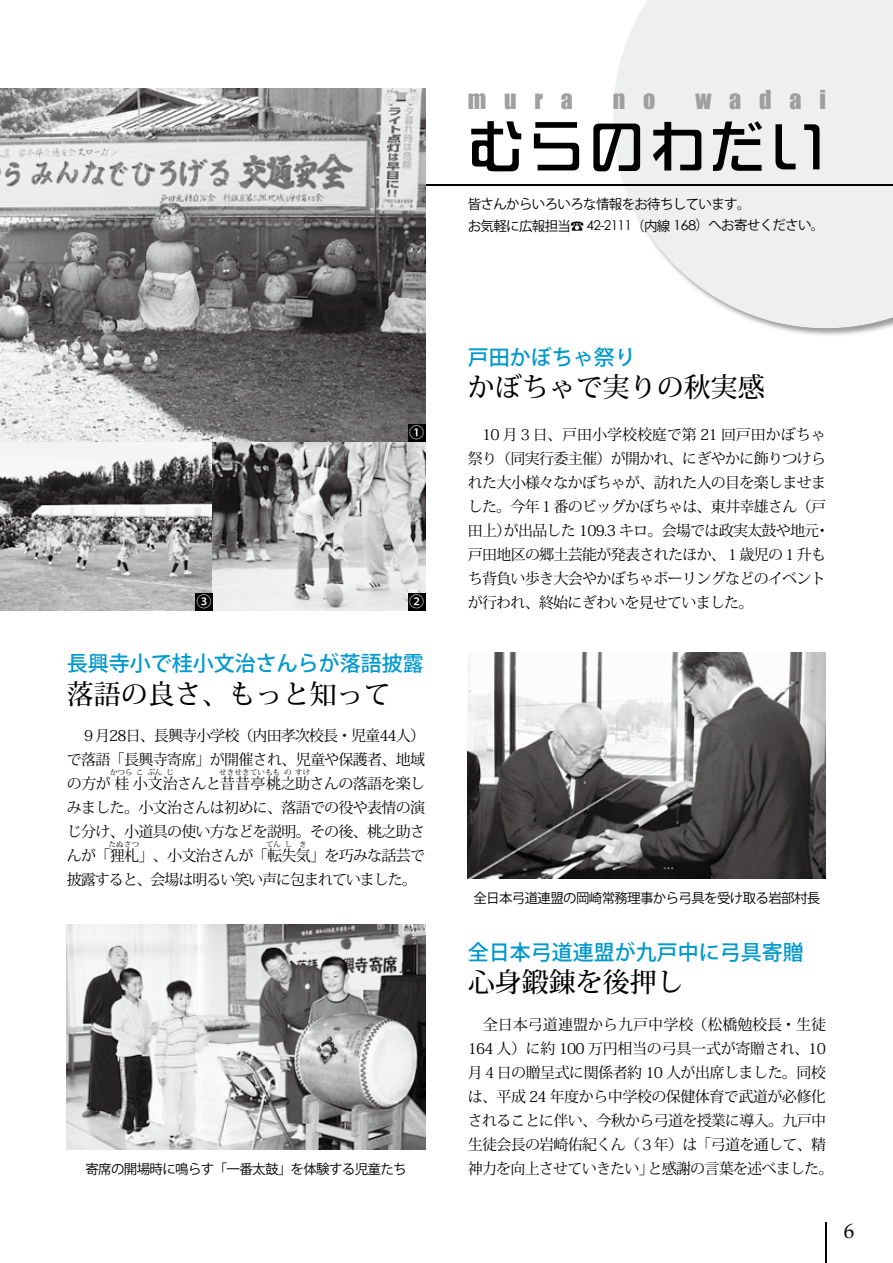
<style>
.page{position:relative;width:893px;height:1263px;background:#fff}
.page>*{position:absolute;margin:0;border:0;box-sizing:border-box;transform-origin:0 0}
.t1{font:57px "DF So Gei Std W5";letter-spacing:.055em;color:#000}
.t2{font:500 27px "Koz Min Std";color:#000}
.t3{font:24px "Impact";letter-spacing:.745em;color:#9f9fa0}
.t4{font:500 21px "Koz Go Std";color:#0099ce}
.t5{font:21px "Book Antiqua";color:#000}
.t6{font:15px/24px "Koz Min Std";letter-spacing:-.045em;color:#000;text-align:justify}
.t7{font:15px "Koz Min Std";letter-spacing:-.015em;color:#000}
.t8{font:15px "Koz Min Std";letter-spacing:-.07em;color:#000}
.t9{font:15px "Koz Min Std";letter-spacing:.005em;color:#000}
.t10{font:500 15px "Koz Go Pro";color:#fff}
.t11{font:13.5px/21px "Koz Go Std";letter-spacing:-.05em;color:#000}
.t12{font:7.5px "Koz Min Std";color:#000}
.s1{font-family:"Century Gothic"}
</style>
<div class="page">
<hr style="left:825px;top:1222px;width:1px;height:41px;background:#000">
<svg style="left:613px;top:0;width:280px;height:328px;background:#eeefef"></svg>
<img style="left:468px;top:653px;width:358px;height:225px">
<img style="left:67px;top:924px;width:358px;height:225px">
<hr style="left:395px;top:184px;width:498px;height:1px;background:#000">
<img style="left:0;top:88px;width:425px;height:522px">
<div style="left:408px;top:424px;width:17px;height:17px;background:#000"></div>
<div style="left:408px;top:593px;width:17px;height:17px;background:#000"></div>
<div style="left:196px;top:593px;width:17px;height:17px;background:#000"></div>
<h3 class="t3" style="left:695px;top:81px;width:132px">wadai</h3>
<h3 class="t3" style="left:468px;top:81px;width:107px">mura</h3>
<h1 class="t1" style="left:468px;top:115px;width:360px">むらのわだい</h1>
<h3 class="t3" style="left:613px;top:81px;width:44px">n o</h3>
<p class="t11" style="left:468px;top:195px;width:358px">皆さんからいろいろな情報をお待ちしています。<br>お気軽に広報担当☎ <span class="s1">42-2111</span>（内線 <span class="s1">168</span>）へお寄せください。</p>
<p class="t10" style="left:197px;top:592px;width:16px">3</p>
<p class="t10" style="left:409px;top:423px;width:16px">1</p>
<p class="t10" style="left:409px;top:592px;width:16px">2</p>
<h3 class="t4" style="left:67px;top:650px;width:358px">長興寺小で桂小文治さんらが落語披露</h3>
<h2 class="t2" style="left:67px;top:677px;width:326px">落語の良さ、もっと知って</h2>
<p class="t6" style="left:67px;top:724px;width:360px">　９月28日、長興寺小学校（内田孝次校長・児童44人(で落語「長興寺寄席」が開催され、児童や保護者、地域の方が桂小文治さんと昔昔亭桃之助さんの落語を楽し</p>
<p class="t12" style="left:110px;top:767px;width:24px">かつら</p>
<p class="t12" style="left:136px;top:767px;width:9px">こ</p>
<p class="t12" style="left:147px;top:767px;width:16px">ぶん</p>
<p class="t12" style="left:166px;top:767px;width:9px">じ</p>
<p class="t12" style="left:219px;top:767px;width:63px">せきせきていもも</p>
<p class="t12" style="left:284px;top:767px;width:9px">の</p>
<p class="t12" style="left:295px;top:767px;width:16px">すけ</p>
<p class="t6" style="left:67px;top:796px;width:360px">みました。小文治さんは初めに、落語での役や表情の演じ分け、小道具の使い方などを説明。その後、桃之助さんが「狸札」、小文治さんが「転失気」を巧みな話芸で</p>
<p class="t12" style="left:109px;top:839px;width:32px">たぬさつ</p>
<p class="t12" style="left:266px;top:839px;width:16px">てん</p>
<p class="t12" style="left:285px;top:839px;width:9px">し</p>
<p class="t12" style="left:299px;top:839px;width:9px">き</p>
<p class="t8" style="left:67px;top:870px;width:351px">披露すると、会場は明るい笑い声に包まれていました。</p>
<p class="t11" style="left:85px;top:1159px;width:323px">寄席の開場時に鳴らす「一番太鼓」を体験する児童たち</p>
<h3 class="t4" style="left:468px;top:344px;width:169px">戸田かぼちゃ祭り</h3>
<h2 class="t2" style="left:468px;top:370px;width:298px">かぼちゃで実りの秋実感</h2>
<p class="t6" style="left:468px;top:423px;width:363px;text-align:right">　10 月３日、戸田小学校校庭で第 21 回戸田かぼちゃ祭り（同実行委主催）が開かれ、にぎやかに飾りつけられた大小様々なかぼちゃが、訪れた人の目を楽しませました。今年１番のビッグかぼちゃは、東井幸雄さん（戸・</p>
<p class="t6" style="left:468px;top:519px;width:360px;text-align:left">田上）<br>戸田地区の郷土芸能が発表されたほか、１歳児の１升もち背負い歩き大会やかぼちゃボーリングなどのイベントが行われ、終始にぎわいを見せていました。</p>
<p class="t6" style="left:504px;top:519px;width:317px">が出品した 109.3 キロ。会場では政実太鼓や地元</p>
<p class="t11" style="left:473px;top:888px;width:348px">全日本弓道連盟の岡崎常務理事から弓具を受け取る岩部村長</p>
<h3 class="t4" style="left:468px;top:939px;width:338px">全日本弓道連盟が九戸中に弓具寄贈</h3>
<h2 class="t2" style="left:468px;top:965px;width:217px">心身鍛錬を後押し</h2>
<p class="t9" style="left:468px;top:1015px;width:360px">　全日本弓道連盟から九戸中学校（松橋勉校長・生徒</p>
<p class="t7" style="left:468px;top:1039px;width:360px">164 人）に約 100 万円相当の弓具一式が寄贈され、10</p>
<p class="t6" style="left:468px;top:1060px;width:360px">月４日の贈呈式に関係者約 10 人が出席しました。同校</p>
<p class="t6" style="left:468px;top:1084px;width:360px">は、平成 24 年度から中学校の保健体育で武道が必修化</p>
<p class="t6" style="left:468px;top:1108px;width:360px">されることに伴い、今秋から弓道を授業に導入。九戸中</p>
<p class="t6" style="left:468px;top:1132px;width:360px">生徒会長の岩崎佑紀くん（３年）は「弓道を通して、精</p>
<p class="t6" style="left:647px;top:1156px;width:188px">と感謝の言葉を述べました。</p>
<p class="t6" style="left:468px;top:1156px;width:187px">神力を向上させていきたい」</p>
<h3 class="t5" style="left:844px;top:1216px;width:12px">6</h3>
</div>
